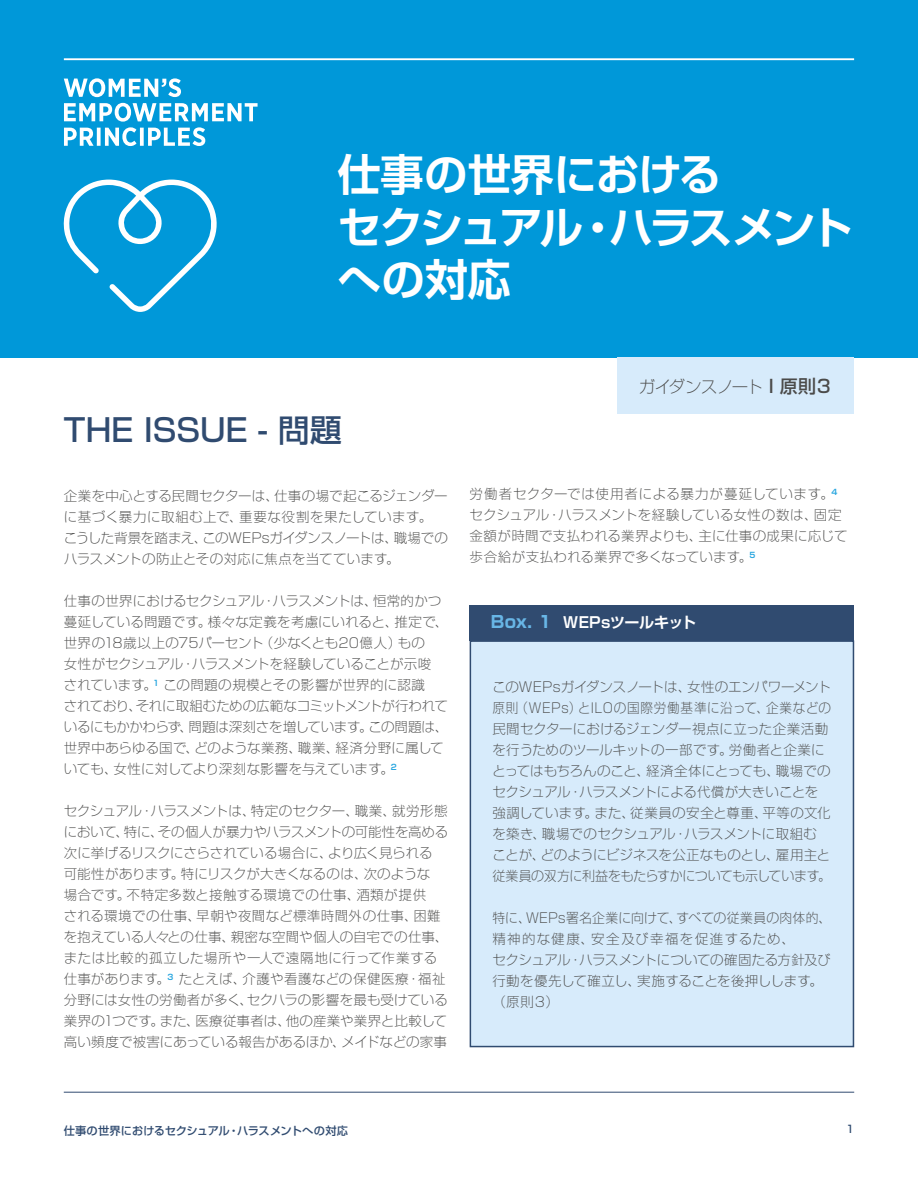
<style>
.page{position:relative;width:918px;height:1188px;background:#fff}
.page>*{position:absolute;margin:0;border:0;box-sizing:border-box;transform-origin:0 0}
.t1{font:700 43.5px/52.2px "Shin Go Pro De";letter-spacing:-.035em;color:#fff}
.t2{font:500 31.5px "Shin Go Pro";color:#304b70}
.t3{font:300 expanded 16.5px "Shin Go Pro";letter-spacing:-.045em;color:#4b4b4a}
.t4{font:700 15px "Shin Go Pro De";letter-spacing:-.02em;color:#fff}
.t5{font:300 expanded 13.5px/21px "Shin Go Pro";letter-spacing:.005em;color:#4b4b4a}
.t6{font:300 expanded 13.5px/21px "Shin Go Pro";letter-spacing:.005em;color:#4b4b4a;scale:.95 1}
.t7{font:500 11.25px "Shin Go Pro";letter-spacing:-.005em;color:#304b70}
.t8{font:500 10.5px "Shin Go Pro";color:#304b70}
.s1{font-weight:500;font-stretch:normal;font-size:18px}
.s2{font-family:"Shin Go Pro";font-size:16.5px;color:#68b6e6}
</style>
<div class="page">
<hr style="left:64px;top:1092px;width:790px;height:1px;background:#304b70">
<div style="left:0;top:0;width:918px;height:357px;background:#0098d9"></div>
<svg style="left:64px;top:78px;width:117px;height:19px"></svg>
<svg style="left:64px;top:103px;width:194px;height:43px"></svg>
<svg style="left:64px;top:58px;width:790px;height:2px;background:#d7eff9"></svg>
<div style="left:470px;top:641px;width:383px;height:406px;background:#d7ebfb"></div>
<div style="left:470px;top:640px;width:384px;height:407px;border:2px solid #304b70"></div>
<div style="left:470px;top:605px;width:384px;height:35px;background:#304b70"></div>
<svg style="left:63px;top:180px;width:154px;height:132px"></svg>
<div style="left:617px;top:357px;width:237px;height:57px;background:#d7ebfb"></div>
<h1 class="t1" style="left:338px;top:144px;width:517px">仕事の世界における<br>セクシュアル・ハラスメントへの対応</h1>
<h2 class="t2" style="left:64px;top:404px;width:279px">THE ISSUE - 問題</h2>
<p class="t5" style="left:64px;top:484px;width:386px">企業を中心とする民間セクターは、仕事の場で起こるジェンダーに基づく暴力に取組む上で、重要な役割を果たしています。こうした背景を踏まえ、このWEPsガイダンスノートは、職場でのハラスメントの防止とその対応に焦点を当てています。</p>
<p class="t5" style="left:64px;top:589px;width:386px">仕事の世界におけるセクシュアル・ハラスメントは、恒常的かつ蔓延している問題です。様々な定義を考慮にいれると、推定で、世界の18歳以上の75パーセント（少なくとも20億人）もの<br>女性がセクシュアル・ハラスメントを経験していることが示唆<br>されています。<sup>1</sup> この問題の規模とその影響が世界的に認識<br>されており、それに取組むための広範なコミットメントが行われているにもかかわらず、問題は深刻さを増しています。この問題は、世界中あらゆる国で、どのような業務、職業、経済分野に属していても、女性に対してより深刻な影響を与えています。<sup>2</sup></p>
<p class="t5" style="left:64px;top:799px;width:386px">セクシュアル・ハラスメントは、特定のセクター、職業、就労形態において、特に、その個人が暴力やハラスメントの可能性を高める次に挙げるリスクにさらされている場合に、より広く見られる可能性があります。特にリスクが大きくなるのは、次のような<br>場合です。不特定多数と接触する環境での仕事、酒類が提供<br>される環境での仕事、早朝や夜間など標準時間外の仕事、困難を抱えている人々との仕事、親密な空間や個人の自宅での仕事、または比較的孤立した場所や一人で遠隔地に行って作業する仕事があります。<sup>３</sup> たとえば、介護や看護などの保健医療・福祉分野には女性の労働者が多く、セクハラの影響を最も受けている業界の1つです。また、医療従事者は、他の産業や業界と比較して高い頻度で被害にあっている報告があるほか、メイドなどの家事</p>
<p class="t3" style="left:639px;top:373px;width:196px">ガイダンスノート <span class="s1">I 原則３</span></p>
<p class="t5" style="left:470px;top:482px;width:380px">労働者セクターでは使用者による暴力が蔓延しています。<sup>4</sup>セクシュアル・ハラスメントを経験している女性の数は、固定金額が時間で支払われる業界よりも、主に仕事の成果に応じて歩合給が支払われる業界で多くなっています。<sup>5</sup></p>
<p class="t4" style="left:491px;top:610px;width:207px"><span class="s2">Box. 1</span> WEPsツールキット</p>
<p class="t5" style="left:492px;top:674px;width:340px">このWEPsガイダンスノートは、女性のエンパワーメント原則（WEPs）とILOの国際労働基準に沿って、企業などの民間セクターにおけるジェンダー視点に立った企業活動を行うためのツールキットの一部です。労働者と企業にとってはもちろんのこと、経済全体にとっても、職場でのセクシュアル・ハラスメントによる代償が大きいことを強調しています。また、従業員の安全と尊重、平等の文化を築き、職場でのセクシュアル・ハラスメントに取組むことが、どのようにビジネスを公正なものとし、雇用主と従業員の双方に利益をもたらすかについても示しています。</p>
<p class="t6" style="left:492px;top:906px;width:358px">特に、WEPs署名企業に向けて、すべての従業員の肉体的、精神的な健康、安全及び幸福を促進するため、<br>セクシュアル・ハラスメントについての確固たる方針及び行動を優先して確立し、実施することを後押しします。（原則３）</p>
<p class="t7" style="left:64px;top:1121px;width:286px">仕事の世界におけるセクシュアル・ハラスメントへの対応</p>
<p class="t8" style="left:846px;top:1120px;width:9px">1</p>
</div>
